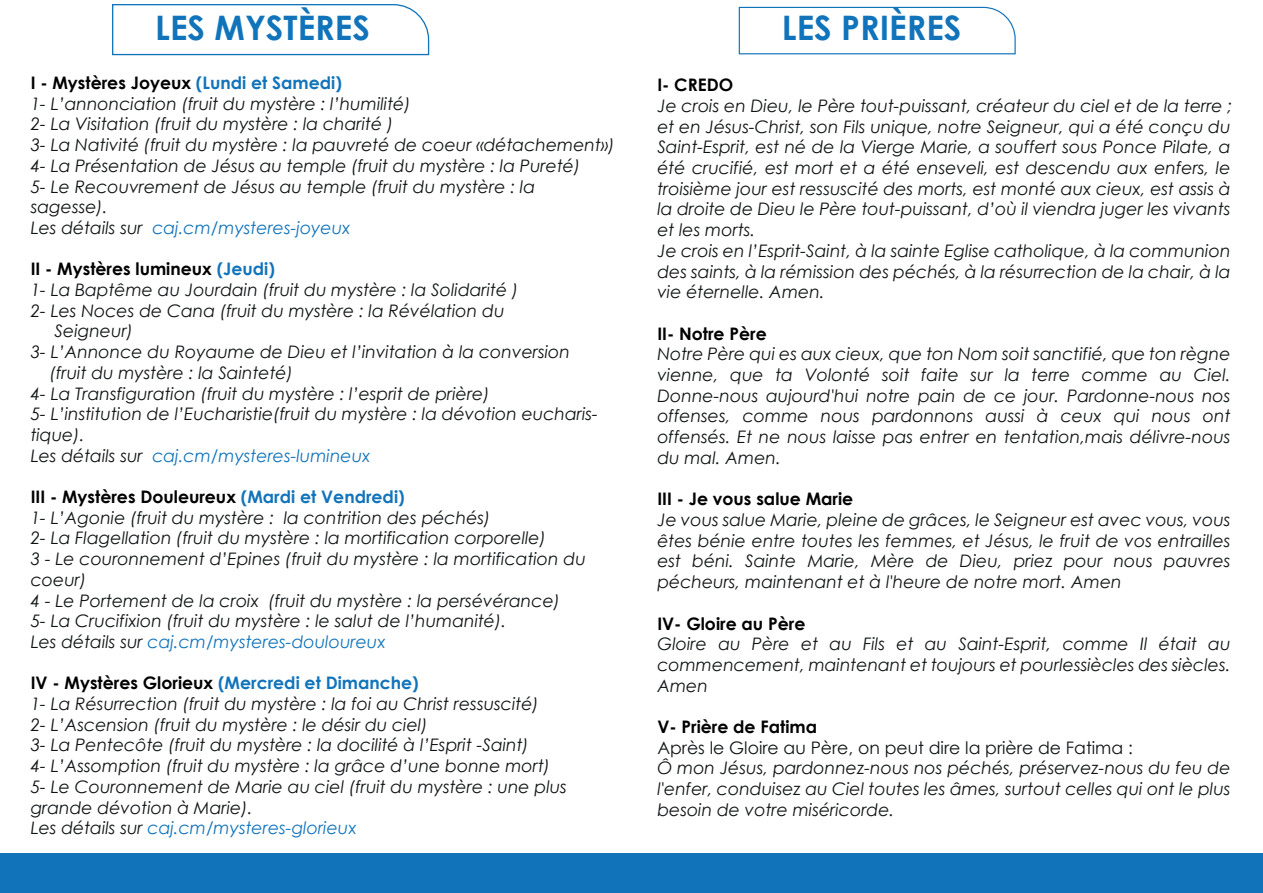
<style>
.page{position:relative;width:1263px;height:893px;background:#fff}
.page>*{position:absolute;margin:0;border:0;box-sizing:border-box;transform-origin:0 0}
.t1{font:700 33.75px "Century Gothic";color:#1174bb}
.t2{font:italic 17.25px/20.7px "Century Gothic";color:#101315}
.t3{font:700 17.25px "Century Gothic";color:#000001}
.t4{font:17.25px "Century Gothic";color:#101315}
.t5{font:italic 17.25px "Century Gothic";color:#1174bb}
.s1{font-weight:700;font-style:normal;color:#000001}
.s2{font-weight:700;font-style:normal;color:#1174bb}
.s3{color:#1174bb}
.s4{color:#101315}
</style>
<div class="page">
<div style="left:0;top:854px;width:1263px;height:39px;background:#1174bb"></div>
<svg style="left:738px;top:6px;width:278px;height:49px"></svg>
<svg style="left:112px;top:4px;width:318px;height:52px"></svg>
<h1 class="t1" style="left:155px;top:3px;width:216px">LES MYSTÈRES</h1>
<p class="t2" style="left:31px;top:72px;width:585px"><span class="s1">I - Mystères Joyeux</span> <span class="s2">(Lundi et Samedi)<br></span>1- L’annonciation (fruit du mystère : l’humilité)<br>2- La Visitation (fruit du mystère : la charité )<br>3- La Nativité (fruit du mystère : la pauvreté de coeur «détachement»)<br>4- La Présentation de Jésus au temple (fruit du mystère : la Pureté)<br>5- Le Recouvrement de Jésus au temple (fruit du mystère : la sagesse).<br>Les détails sur <span class="s3">caj.cm/mysteres-joyeux</span></p>
<p class="t3" style="left:31px;top:256px;width:246px">II - Mystères lumineux <span class="s3">(Jeudi)</span></p>
<p class="t2" style="left:31px;top:279px;width:489px">1- La Baptême au Jourdain (fruit du mystère : la Solidarité )</p>
<p class="t2" style="left:31px;top:300px;width:475px">2- Les Noces de Cana (fruit du mystère : la Révélation du</p>
<p class="t2" style="left:55px;top:321px;width:80px">Seigneur)</p>
<p class="t2" style="left:31px;top:341px;width:541px">3- L’Annonce du Royaume de Dieu et l’invitation à la conversion</p>
<p class="t2" style="left:50px;top:362px;width:245px">(fruit du mystère : la Sainteté)</p>
<p class="t2" style="left:31px;top:383px;width:461px">4- La Transfiguration (fruit du mystère : l’esprit de prière)</p>
<p class="t2" style="left:31px;top:403px;width:569px">5- L’institution de l’Eucharistie(fruit du mystère : la dévotion eucharis-</p>
<p class="t2" style="left:31px;top:424px;width:55px">tique).</p>
<p class="t5" style="left:31px;top:443px;width:341px"><span class="s4">Les détails sur</span> caj.cm/mysteres-lumineux</p>
<p class="t2" style="left:31px;top:486px;width:557px"><span class="s1">III - Mystères Douleureux</span> <span class="s2">(Mardi et Vendredi)<br></span>1- L’Agonie (fruit du mystère : la contrition des péchés)<br>2- La Flagellation (fruit du mystère : la mortification corporelle)<br>3 - Le couronnement d’Epines (fruit du mystère : la mortification du coeur)<br>4 - Le Portement de la croix (fruit du mystère : la persévérance)<br>5- La Crucifixion (fruit du mystère : le salut de l’humanité).<br>Les détails sur <span class="s3">caj.cm/mysteres-douloureux</span></p>
<p class="t2" style="left:31px;top:672px;width:538px"><span class="s1">IV - Mystères Glorieux</span> <span class="s2">(Mercredi et Dimanche)<br></span>1- La Résurrection (fruit du mystère : la foi au Christ ressuscité)<br>2- L’Ascension (fruit du mystère : le désir du ciel)<br>3- La Pentecôte (fruit du mystère : la docilité à l’Esprit -Saint)<br>4- L’Assomption (fruit du mystère : la grâce d’une bonne mort)<br>5- Le Couronnement de Marie au ciel (fruit du mystère : une plus grande dévotion à Marie).<br>Les détails sur <span class="s3">caj.cm/mysteres-glorieux</span></p>
<h1 class="t1" style="left:782px;top:2px;width:181px">LES PRIÈRES</h1>
<p class="t3" style="left:657px;top:72px;width:77px">I- CREDO</p>
<p class="t2" style="left:657px;top:95px;width:577px">Je crois en Dieu, le Père tout-puissant, créateur du ciel et de la terre ; et en Jésus-Christ, son Fils unique, notre Seigneur, qui a été conçu du Saint-Esprit, est né de la Vierge Marie, a souffert sous Ponce Pilate, a été crucifié, est mort et a été enseveli, est descendu aux enfers, le troisième jour est ressuscité des morts, est monté aux cieux, est assis à la droite de Dieu le Père tout-puissant, d’où il viendra juger les vivants et les morts.<br>Je crois en l’Esprit-Saint, à la sainte Eglise catholique, à la communion des saints, à la rémission des péchés, à la résurrection de la chair, à la vie éternelle. Amen.</p>
<p class="t3" style="left:657px;top:320px;width:111px">II- Notre Père</p>
<p class="t2" style="left:657px;top:343px;width:575px;text-align:justify">Notre Père qui es aux cieux, que ton Nom soit sanctifié, que ton règne vienne, que ta Volonté soit faite sur la terre comme au Ciel.<br>Donne-nous aujourd'hui notre pain de ce jour. Pardonne-nous nos offenses, comme nous pardonnons aussi à ceux qui nous ont offensés. Et ne nous laisse pas entrer en tentation,mais délivre-nous du mal. Amen.</p>
<p class="t3" style="left:657px;top:486px;width:197px">III - Je vous salue Marie</p>
<p class="t2" style="left:657px;top:509px;width:575px;text-align:justify">Je vous salue Marie, pleine de grâces, le Seigneur est avec vous, vous êtes bénie entre toutes les femmes, et Jésus, le fruit de vos entrailles est béni. Sainte Marie, Mère de Dieu, priez pour nous pauvres pécheurs, maintenant et à l'heure de notre mort. Amen</p>
<p class="t3" style="left:657px;top:610px;width:150px">IV- Gloire au Père</p>
<p class="t2" style="left:657px;top:633px;width:575px;text-align:justify">Gloire au Père et au Fils et au Saint-Esprit, comme Il était au commencement, maintenant et toujours et pourlessiècles des siècles.<br>Amen</p>
<p class="t3" style="left:657px;top:714px;width:161px">V- Prière de Fatima</p>
<p class="t4" style="left:657px;top:735px;width:477px">Après le Gloire au Père, on peut dire la prière de Fatima :</p>
<p class="t2" style="left:657px;top:757px;width:575px;text-align:justify">Ô mon Jésus, pardonnez-nous nos péchés, préservez-nous du feu de l'enfer, conduisez au Ciel toutes les âmes, surtout celles qui ont le plus besoin de votre miséricorde.</p>
</div>
